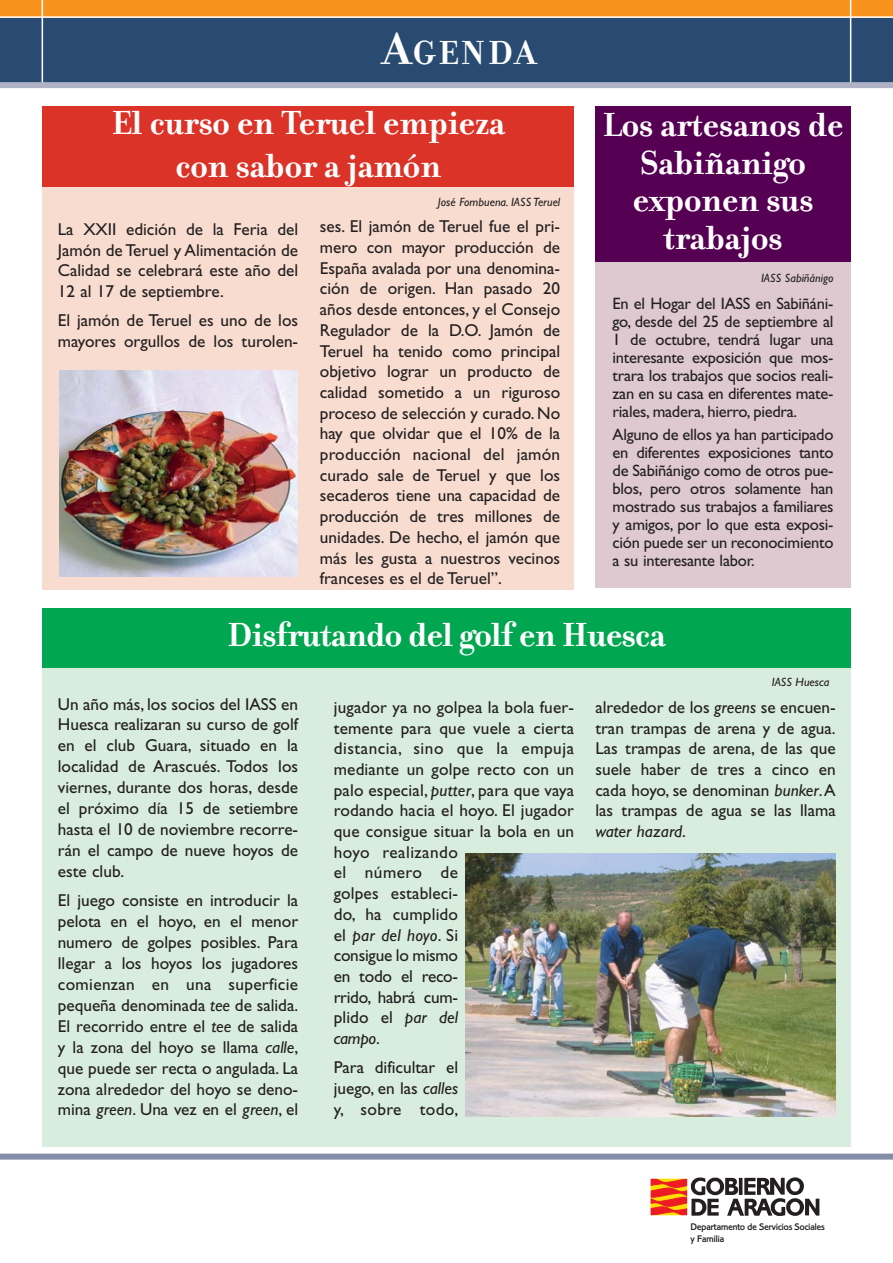
<style>
.page{position:relative;width:893px;height:1263px;background:#fff}
.page>*{position:absolute;margin:0;border:0;box-sizing:border-box;transform-origin:0 0}
.t1{font:700 36px/37.5px "Filosofia";color:#fff}
.t2{font:17.25px/20.7px "Gill Sans";color:#231f20;text-align:justify}
.t3{font:16.5px/18px "Gill Sans";letter-spacing:-.015em;color:#231f20;text-align:justify}
.t4{font:italic 12px "Gill Sans";color:#231f20}
.t5{font:10.05px/12px "Corinthian Gobierno Medium Plain";letter-spacing:.01em;color:#231f20}
.s1{font-size:48px}
.s2{font-style:italic}
</style>
<div class="page">
<div style="left:42px;top:128px;width:532px;height:462px;background:#f7dccf"></div>
<div style="left:595px;top:128px;width:255px;height:460px;background:#ddc9cf"></div>
<svg style="left:650px;top:1177px;width:169px;height:39px"></svg>
<div style="left:0;top:0;width:892px;height:85px;background:#294b72"></div>
<div style="left:0;top:0;width:892px;height:17px;background:#f7931d"></div>
<hr style="left:849px;top:0;width:2px;height:85px;background:#fff">
<hr style="left:42px;top:0;width:1px;height:85px;background:#fff">
<div style="left:0;top:82px;width:892px;height:6px;background:#aeb2c4"></div>
<hr style="left:0;top:16px;width:892px;height:2px;background:#fff">
<div style="left:0;top:1154px;width:892px;height:6px;background:#858da7"></div>
<div style="left:42px;top:106px;width:532px;height:81px;background:#db3328"></div>
<div style="left:595px;top:106px;width:255px;height:156px;background:#560054"></div>
<div style="left:42px;top:608px;width:808px;height:539px;background:#d8eddd"></div>
<div style="left:42px;top:608px;width:808px;height:60px;background:#00a650"></div>
<img style="left:465px;top:853px;width:370px;height:263px">
<img style="left:59px;top:370px;width:238px;height:207px">
<h1 class="t1" style="left:111px;top:23px;width:426px;line-height:69.3px;text-indent:271px"><span class="s1">A</span>GENDA<br>El curso en Teruel empieza</h1>
<h1 class="t1" style="left:175px;top:152px;width:267px">con sabor a jamón</h1>
<p class="t2" style="left:58px;top:221px;width:242px">La XXII edición de la Feria del Jamón de Teruel y Alimentación de Calidad se celebrará este año del 12 al 17 de septiembre.</p>
<p class="t2" style="left:58px;top:312px;width:242px">El jamón de Teruel es uno de los mayores orgullos de los turolen-</p>
<p class="t4" style="left:438px;top:198px;width:124px">José Fombuena. IASS Teruel</p>
<p class="t2" style="left:320px;top:218px;width:242px">ses. El jamón de Teruel fue el pri&shy;mero con mayor producción de España avalada por una denomina&shy;ción de origen. Han pasado 20 años desde entonces, y el Consejo Regulador de la D.O. Jamón de Teruel ha tenido como principal objetivo lograr un producto de calidad sometido a un riguroso proceso de selección y curado. No hay que olvidar que el 10% de la producción nacional del jamón curado sale de Teruel y que los secaderos tiene una capacidad de producción de tres millones de unidades. De hecho, el jamón que más les gusta a nuestros vecinos franceses es el de Teruel”.</p>
<h1 class="t1" style="left:602px;top:111px;width:242px;text-align:center">Los artesanos de<br>Sabiñanigo exponen sus trabajos</h1>
<p class="t4" style="left:761px;top:274px;width:74px">IASS Sabiñánigo</p>
<p class="t3" style="left:612px;top:297px;width:222px">En el Hogar del IASS en Sabiñáni&shy;go, desde del 25 de septiembre al 1 de octubre, tendrá lugar una interesante exposición que mos&shy;trara los trabajos que socios reali&shy;zan en su casa en diferentes mate&shy;riales, madera, hierro, piedra.</p>
<p class="t3" style="left:612px;top:427px;width:222px">Alguno de ellos ya han participado en diferentes exposiciones tanto de Sabiñánigo como de otros pue&shy;blos, pero otros solamente han mostrado sus trabajos a familiares y amigos, por lo que esta exposi&shy;ción puede ser un reconocimiento a su interesante labor.</p>
<h1 class="t1" style="left:227px;top:621px;width:440px">Disfrutando del golf en Huesca</h1>
<p class="t4" style="left:771px;top:678px;width:59px">IASS Huesca</p>
<p class="t2" style="left:58px;top:695px;width:242px">Un año más, los socios del IASS en Huesca realizaran su curso de golf en el club Guara, situado en la localidad de Arascués. Todos los viernes, durante dos horas, desde el próximo día 15 de setiembre hasta el 10 de noviembre recorre&shy;rán el campo de nueve hoyos de este club.</p>
<p class="t2" style="left:58px;top:892px;width:242px">El juego consiste en introducir la pelota en el hoyo, en el menor numero de golpes posibles. Para llegar a los hoyos los jugadores comienzan en una superficie pequeña denominada <span class="s2">tee</span> de salida.<br>El recorrido entre el <span class="s2">tee</span> de salida y la zona del hoyo se llama <span class="s2">calle</span>, que puede ser recta o angulada. La zona alrededor del hoyo se deno&shy;mina <span class="s2">green</span>. Una vez en el <span class="s2">green</span>, el</p>
<p class="t2" style="left:334px;top:699px;width:242px;text-align:left">jugador ya no golpea la bola fuer&shy;temente para que vuele a cierta distancia, sino que la empuja mediante un golpe recto con un palo especial, <span class="s2">putter</span>, para que vaya rodando hacia el hoyo. El jugador que consigue situar la bola en un hoyo realizando<br>el número de<br>golpes estableci-<br>do, ha cumplido<br>el <span class="s2">par del hoyo</span>. Si<br>consigue lo mismo<br>en todo el reco-<br>rrido, habrá cum-<br>plido el <span class="s2">par del<br>campo</span>.</p>
<p class="t2" style="left:334px;top:1059px;width:126px">Para dificultar el juego, en las <span class="s2">calles </span>y, sobre todo,</p>
<p class="t2" style="left:595px;top:699px;width:242px">alrededor de los <span class="s2">greens</span> se encuen&shy;tran trampas de arena y de agua.<br>Las trampas de arena, de las que suele haber de tres a cinco en cada hoyo, se denominan <span class="s2">bunker</span>.A las trampas de agua se las llama <span class="s2">water hazard</span>.</p>
<p class="t5" style="left:690px;top:1222px;width:136px">Departamento de Servicios Sociales y Familia</p>
</div>
